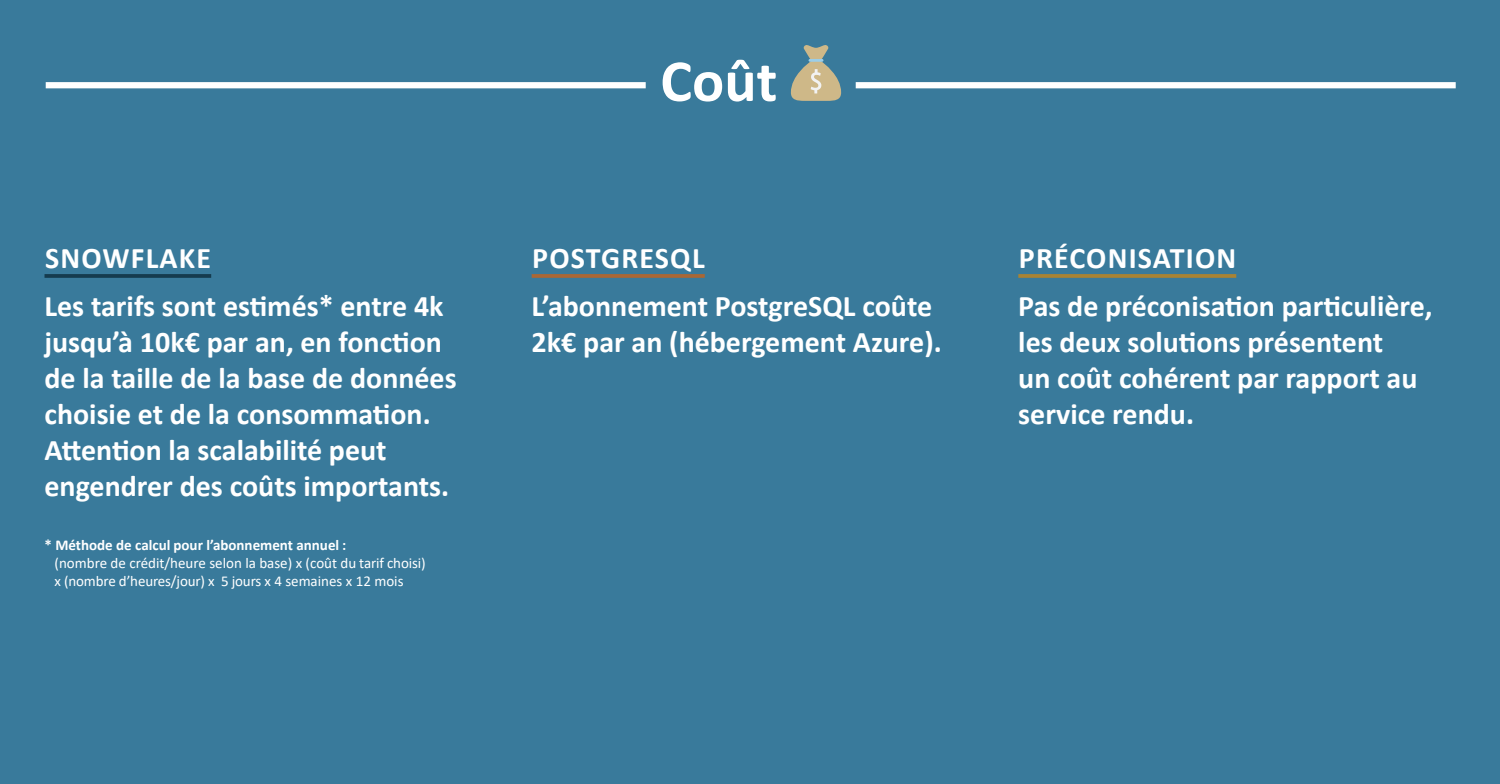
<style>
.page{position:relative;width:1500px;height:784px;background:#397a9b}
.page>*{position:absolute;margin:0;border:0;box-sizing:border-box;transform-origin:0 0}
.t1{font:700 60px "Calibri";color:#fff}
.t2{font:700 30px/36px "Calibri";color:#fff}
.t3{font:15px/18px "Calibri";color:#fff}
.t4{font:700 15px "Calibri";color:#fff}
</style>
<div class="page">
<div style="left:46px;top:82px;width:600px;height:6px;background:#fff"></div>
<div style="left:856px;top:82px;width:600px;height:6px;background:#fff"></div>
<svg style="left:791px;top:45px;width:50px;height:56px"></svg>
<hr style="left:809px;top:59px;width:14px;height:3px;background:#9bcee8">
<hr style="left:45px;top:274px;width:166px;height:4px;background:#153b4e">
<hr style="left:532px;top:274px;width:173px;height:4px;background:#9f683d">
<hr style="left:1018px;top:274px;width:218px;height:4px;background:#9e823c">
<p class="t2" style="left:45px;top:233px;width:401px;line-height:48.5px">SNOWFLAKE<br>Les tarifs sont estimés* entre 4k</p>
<p class="t2" style="left:45px;top:324px;width:414px">jusqu’à 10k€ par an, en fonction de la taille de la base de données choisie et de la consommation.<br>Attention la scalabilité peut engendrer des coûts importants.</p>
<p class="t4" style="left:45px;top:535px;width:303px">* Méthode de calcul pour l’abonnement annuel :</p>
<p class="t3" style="left:55px;top:554px;width:373px">(nombre de crédit/heure selon la base) x (coût du tarif choisi) x (nombre d’heures/jour) x 5 jours x 4 semaines x 12 mois</p>
<h1 class="t1" style="left:660px;top:38px;width:119px">Coût</h1>
<p class="t2" style="left:532px;top:233px;width:402px;line-height:48.5px">POSTGRESQL<br>L’abonnement PostgreSQL coûte</p>
<p class="t2" style="left:532px;top:324px;width:412px">2k€ par an (hébergement Azure).</p>
<p class="t2" style="left:1018px;top:233px;width:416px;line-height:48.5px">PRÉCONISATION<br>Pas de préconisation particulière,</p>
<p class="t2" style="left:1018px;top:324px;width:401px">les deux solutions présentent un coût cohérent par rapport au service rendu.</p>
</div>
